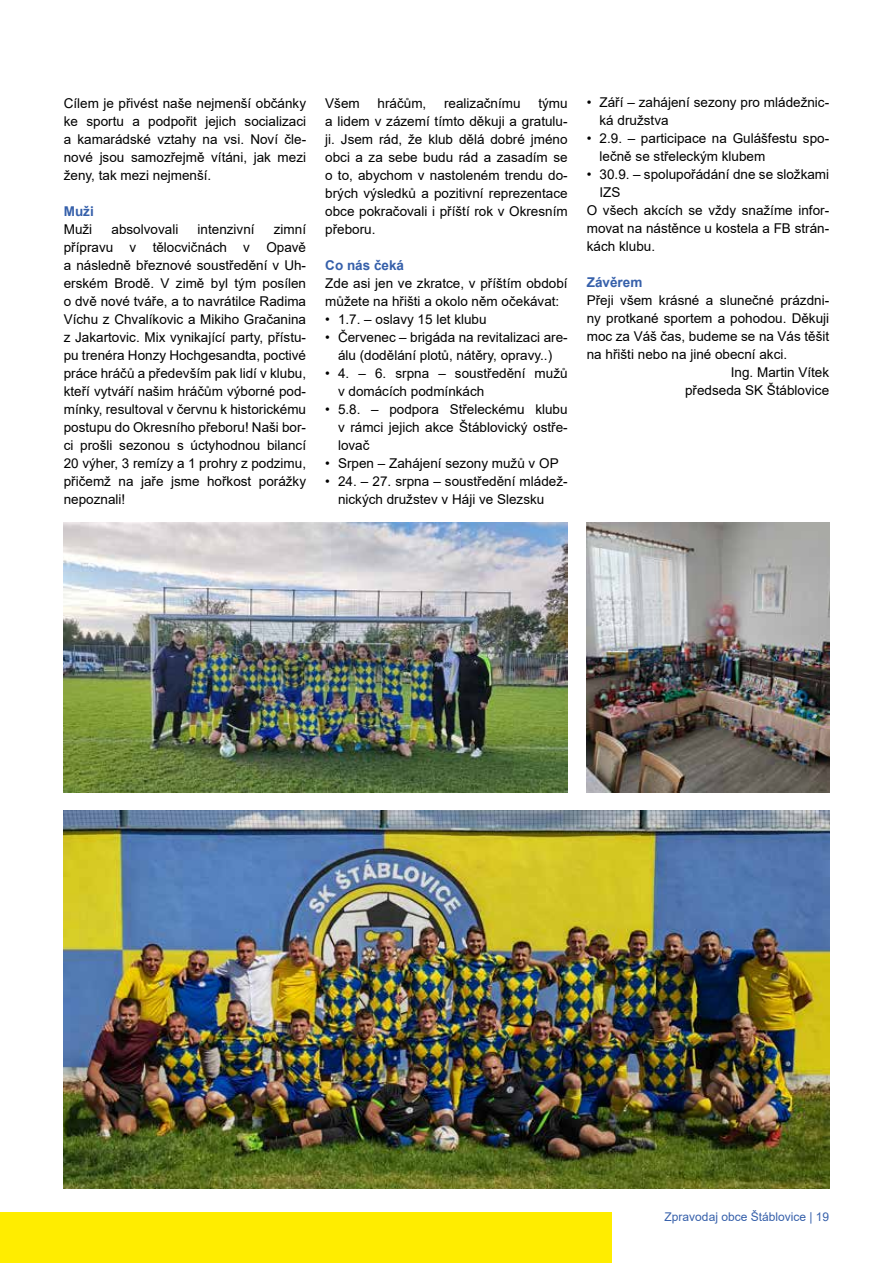
<style>
.page{position:relative;width:893px;height:1263px;background:#fff}
.page>*{position:absolute;margin:0;border:0;box-sizing:border-box;transform-origin:0 0}
.t1{font:13.5px/18px "Arial";color:#000}
.t2{font:700 13.5px "Arial";color:#3660aa}
.t3{font:12px "Arial";color:#3660aa}
</style>
<div class="page">
<div style="left:0;top:1212px;width:611px;height:51px;background:#ffed00"></div>
<img style="left:587px;top:522px;width:242px;height:270px">
<img style="left:64px;top:810px;width:765px;height:378px">
<img style="left:64px;top:522px;width:504px;height:270px">
<p class="t1" style="left:64px;top:94px;width:244px;text-align:justify">Cílem je přivést naše nejmenší občánky ke sportu a podpořit jejich socializaci a kamarádské vztahy na vsi. Noví čle&shy;nové jsou samozřejmě vítáni, jak mezi ženy, tak mezi nejmenší.</p>
<p class="t2" style="left:64px;top:201px;width:31px">Muži</p>
<p class="t1" style="left:64px;top:220px;width:30px">Muži</p>
<p class="t1" style="left:112px;top:220px;width:68px">absolvovali</p>
<p class="t1" style="left:198px;top:220px;width:59px">intenzivní</p>
<p class="t1" style="left:64px;top:220px;width:244px;text-align:justify;text-indent:210px">zimní přípravu v tělocvičnách v Opavě a následně březnové soustředění v U h&shy;erském Brodě. V zimě byl tým posílen o dvě nové tváře, a to navrátilce Radima Víchu z Chvalíkovic a Mikiho Gračanina z Jakartovic. Mix vynikající party, přístu&shy;pu trenéra H onzy H ochgesandta, poctivé práce hráčů a především pak lidí v klubu, kteří vytváří našim hráčům výborné pod&shy;mínky, resultoval v červnu k historickému postupu do Okresního přeboru! Naši bor&shy;ci prošli sezonou s úctyhodnou bilancí 20 výher, 3 remízy a 1 prohry z podzimu, přičemž na jaře jsme hořkost porážky nepoznali!</p>
<p class="t1" style="left:325px;top:94px;width:36px">Všem</p>
<p class="t1" style="left:378px;top:94px;width:50px">hráčům,</p>
<p class="t1" style="left:444px;top:94px;width:78px">realizačnímu</p>
<p class="t1" style="left:325px;top:94px;width:244px;text-align:justify;text-indent:213px">týmu a lidem v zázemí tímto děkuji a gratulu&shy;ji. Jsem rád, že klub dělá dobré jméno obci a za sebe budu rád a zasadím se o to, abychom v nastoleném trendu do&shy;brých výsledků a pozitivní reprezentace obce pokračovali i příští rok v Okresním přeboru.</p>
<p class="t2" style="left:325px;top:255px;width:80px">Co nás čeká</p>
<p class="t1" style="left:325px;top:274px;width:244px">Zde asi jen ve zkratce, v příštím období můžete na hřišti a okolo něm očekávat:</p>
<p class="t1" style="left:325px;top:310px;width:163px">• 1.7. – oslavy 15 let klubu</p>
<p class="t1" style="left:325px;top:328px;width:244px;text-align:center">• Červenec – brigáda na revitalizaci are&shy;álu (dodělání plotů, nátěry, opravy..)</p>
<p class="t1" style="left:338px;top:364px;width:231px;text-indent:-13px">• 4. – 6. srpna – soustředění mužů v domácích podmínkách</p>
<p class="t1" style="left:338px;top:400px;width:231px;text-align:justify;text-indent:-13px">• 5.8. – podpora Střeleckému klubu v rámci jejich akce Štáblovický ostře&shy;lovač</p>
<p class="t1" style="left:325px;top:454px;width:235px">• Srpen – Zahájení sezony mužů v OP</p>
<p class="t1" style="left:338px;top:472px;width:231px;text-indent:-13px">• 24. – 27. srpna – soustředění mládež&shy;nických družstev v H áji ve Slezsku</p>
<p class="t1" style="left:600px;top:93px;width:231px;text-indent:-13px">• Září – zahájení sezony pro mládežnic&shy;ká družstva</p>
<p class="t1" style="left:600px;top:129px;width:231px;text-indent:-13px">• 2.9. – participace na Gulášfestu spo&shy;lečně se střeleckým klubem</p>
<p class="t1" style="left:587px;top:165px;width:244px">• 30.9. – spolupořádání dne se složkami</p>
<p class="t1" style="left:600px;top:183px;width:21px">IZS</p>
<p class="t1" style="left:587px;top:201px;width:244px">O všech akcích se vždy snažíme infor-</p>
<p class="t1" style="left:587px;top:219px;width:244px">movat na nástěnce u kostela a FB strán-</p>
<p class="t1" style="left:587px;top:237px;width:70px">kách klubu.</p>
<p class="t2" style="left:587px;top:273px;width:57px">Závěrem</p>
<p class="t1" style="left:587px;top:291px;width:244px">Přeji všem krásné a slunečné prázdni-</p>
<p class="t1" style="left:587px;top:309px;width:244px">ny protkané sportem a pohodou. Děkuji</p>
<p class="t1" style="left:587px;top:327px;width:244px">moc za Váš čas, budeme se na Vás těšit</p>
<p class="t1" style="left:587px;top:345px;width:202px">na hřišti nebo na jiné obecní akci.</p>
<p class="t1" style="left:731px;top:363px;width:100px">Ing. Martin Vítek</p>
<p class="t1" style="left:685px;top:381px;width:146px">předseda SK Štáblovice</p>
<p class="t3" style="left:665px;top:1209px;width:166px">Zpravodaj obce Štáblovice | 19</p>
</div>
